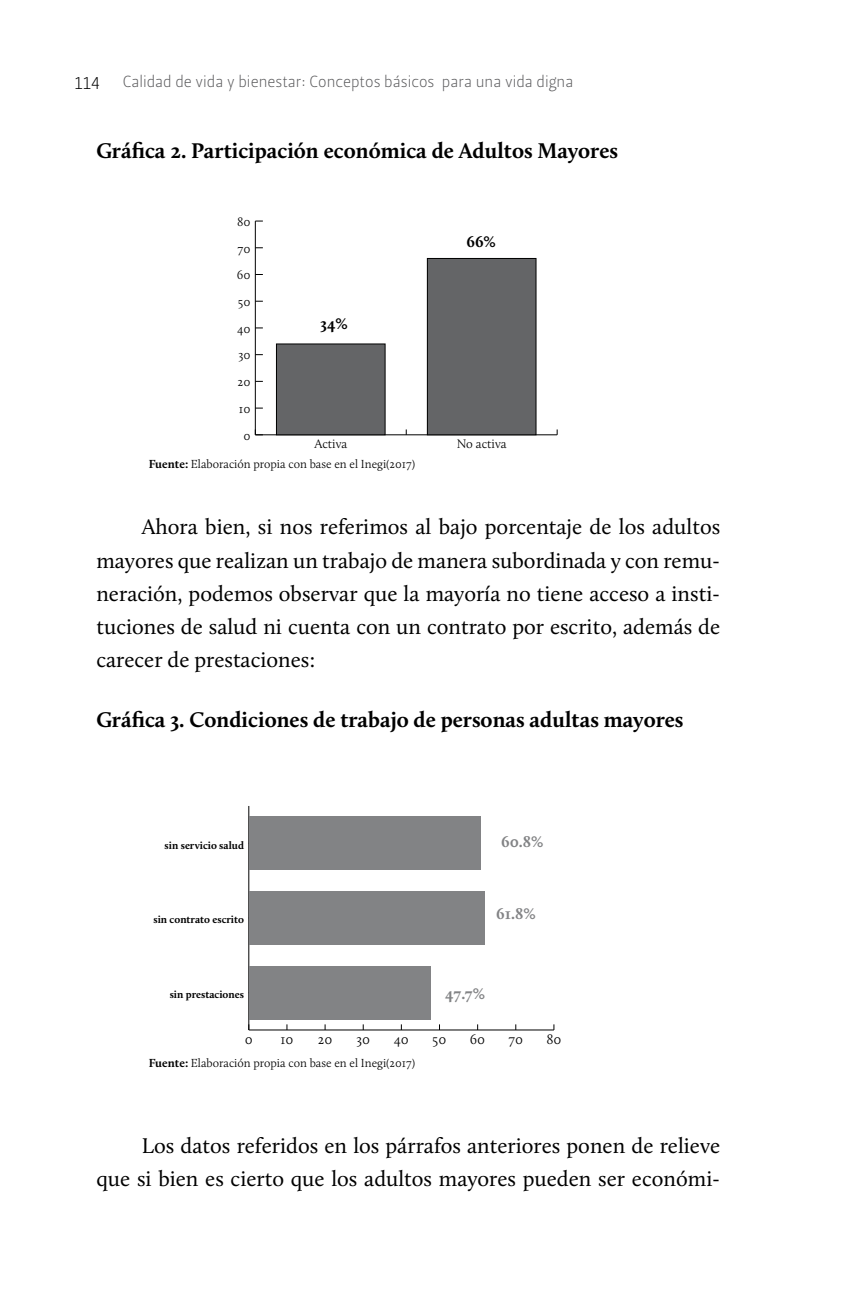
<style>
.page{position:relative;width:862px;height:1316px;background:#fff}
.page>*{position:absolute;margin:0;border:0;box-sizing:border-box;transform-origin:0 0}
.t1{font:22px/33px "Calluna";color:#000;text-align:justify}
.t2{font:700 22px "Calluna";color:#000}
.t3{font:18px "Leitura Sans Grot 1";color:#000}
.t4{font:700 16.2px "Calluna";color:#828385}
.t5{font:700 16.2px "Calluna";color:#000}
.t6{font:16px "Leitura Sans Grot 1";color:#58585a}
.t7{font:300 14.2px "Calluna";color:#000}
.t8{font:300 12.8px "Calluna";color:#000}
.t9{font:300 12.2px "Calluna";color:#000}
.t10{font:700 10.8px "Calluna";color:#000}
.s1{font-weight:700}
</style>
<div class="page">
<hr style="left:255px;top:434px;width:302px;height:1px;background:#000">
<hr style="left:255px;top:221px;width:1px;height:214px;background:#000">
<div style="left:276px;top:344px;width:109px;height:91px;background:#646567"></div>
<div style="left:276px;top:344px;width:109px;height:91px;border:1px solid #000"></div>
<div style="left:427px;top:258px;width:109px;height:177px;background:#646567"></div>
<div style="left:427px;top:258px;width:109px;height:177px;border:1px solid #000"></div>
<hr style="left:249px;top:1029px;width:305px;height:1px;background:#000">
<hr style="left:248px;top:806px;width:1px;height:223px;background:#000">
<div style="left:249px;top:816px;width:232px;height:54px;background:#828385"></div>
<div style="left:249px;top:891px;width:235px;height:53px;background:#828385"></div>
<div style="left:249px;top:965px;width:182px;height:54px;background:#828385"></div>
<p class="t3" style="left:75px;top:73px;width:26px">114</p>
<p class="t6" style="left:123px;top:73px;width:452px">Calidad de vida y bienestar: Conceptos básicos para una vida digna</p>
<p class="t2" style="left:96px;top:137px;width:523px">Gráfica 2. Participación económica de Adultos Mayores</p>
<p class="t8" style="left:237px;top:214px;width:15px">80</p>
<p class="t8" style="left:237px;top:240px;width:15px">70</p>
<p class="t8" style="left:237px;top:267px;width:15px">60</p>
<p class="t8" style="left:238px;top:294px;width:14px">50</p>
<p class="t8" style="left:237px;top:321px;width:15px">40</p>
<p class="t8" style="left:238px;top:347px;width:14px">30</p>
<p class="t8" style="left:238px;top:374px;width:15px">20</p>
<p class="t8" style="left:239px;top:401px;width:13px">10</p>
<p class="t8" style="left:243px;top:427px;width:9px">0</p>
<p class="t5" style="left:320px;top:313px;width:29px">34%</p>
<p class="t5" style="left:466px;top:231px;width:31px">66%</p>
<p class="t8" style="left:314px;top:436px;width:34px">Activa</p>
<p class="t8" style="left:457px;top:436px;width:51px">No activa</p>
<p class="t9" style="left:149px;top:456px;width:268px"><span class="s1">Fuente:</span> Elaboración propia con base en el Inegi(2017)</p>
<p class="t1" style="left:96px;top:510px;width:625px;text-indent:45px">Ahora bien, si nos referimos al bajo porcentaje de los adultos mayores que realizan un trabajo de manera subordinada y con remu&shy;neración, podemos observar que la mayoría no tiene acceso a insti&shy;tuciones de salud ni cuenta con un contrato por escrito, además de carecer de prestaciones:</p>
<p class="t2" style="left:96px;top:705px;width:588px">Gráfica 3. Condiciones de trabajo de personas adultas mayores</p>
<p class="t10" style="left:165px;top:838px;width:81px">sin servicio salud</p>
<p class="t10" style="left:153px;top:913px;width:92px">sin contrato escrito</p>
<p class="t10" style="left:170px;top:987px;width:76px">sin prestaciones</p>
<p class="t4" style="left:501px;top:831px;width:44px">60.8%</p>
<p class="t4" style="left:496px;top:903px;width:41px">61.8%</p>
<p class="t4" style="left:445px;top:983px;width:41px">47.7%</p>
<p class="t7" style="left:245px;top:1030px;width:10px">0</p>
<p class="t7" style="left:280px;top:1030px;width:15px">10</p>
<p class="t7" style="left:318px;top:1030px;width:16px">20</p>
<p class="t7" style="left:356px;top:1030px;width:15px">30</p>
<p class="t7" style="left:394px;top:1030px;width:17px">40</p>
<p class="t7" style="left:432px;top:1030px;width:15px">50</p>
<p class="t7" style="left:470px;top:1030px;width:17px">60</p>
<p class="t7" style="left:508px;top:1030px;width:16px">70</p>
<p class="t7" style="left:546px;top:1030px;width:17px">80</p>
<p class="t9" style="left:149px;top:1055px;width:268px"><span class="s1">Fuente:</span> Elaboración propia con base en el Inegi(2017)</p>
<p class="t1" style="left:96px;top:1128px;width:625px;text-align:right">Los datos referidos en los párrafos anteriores ponen de relieve<br>que si bien es cierto que los adultos mayores pueden ser económi-</p>
</div>
